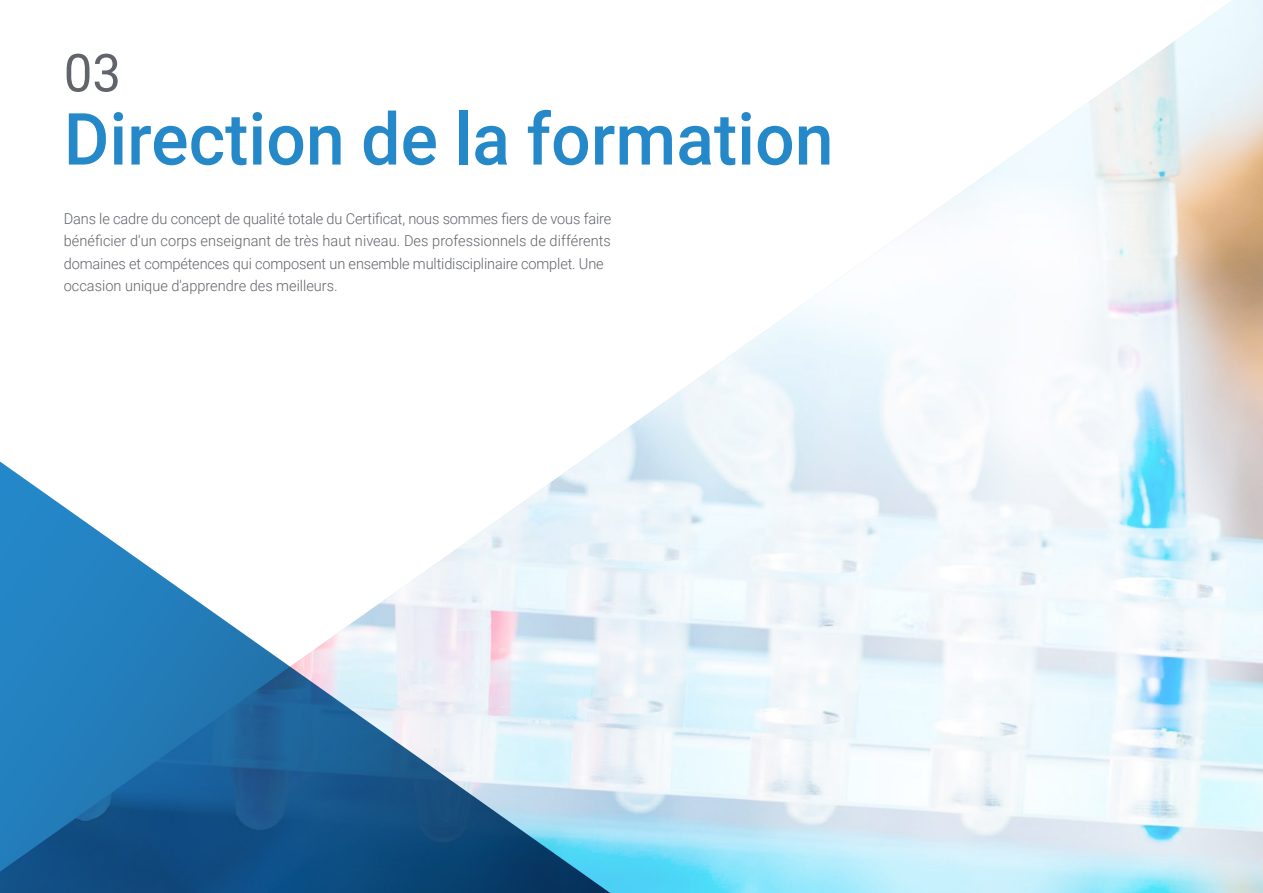
<style>
.page{position:relative;width:1263px;height:893px;background:#fff}
.page>*{position:absolute;margin:0;border:0;box-sizing:border-box;transform-origin:0 0}
.t1{font:500 72px "Roboto";color:#2488c9}
.t2{font:52.5px "Roboto";color:#61646a}
.t3{font:300 15px/22.5px "Roboto";letter-spacing:-.01em;color:#61646a}
</style>
<div class="page">
<img style="left:602px;top:0;width:661px;height:893px">
<svg style="left:0;top:446px;width:640px;height:447px"></svg>
<h2 class="t2" style="left:64px;top:36px;width:59px">03</h2>
<h1 class="t1" style="left:64px;top:89px;width:771px">Direction de la formation</h1>
<p class="t3" style="left:64px;top:207px;width:549px">Dans le cadre du concept de qualité totale du Certificat, nous sommes fiers de vous faire bénéficier d'un corps enseignant de très haut niveau. Des professionnels de différents domaines et compétences qui composent un ensemble multidisciplinaire complet. Une occasion unique d'apprendre des meilleurs.</p>
</div>
